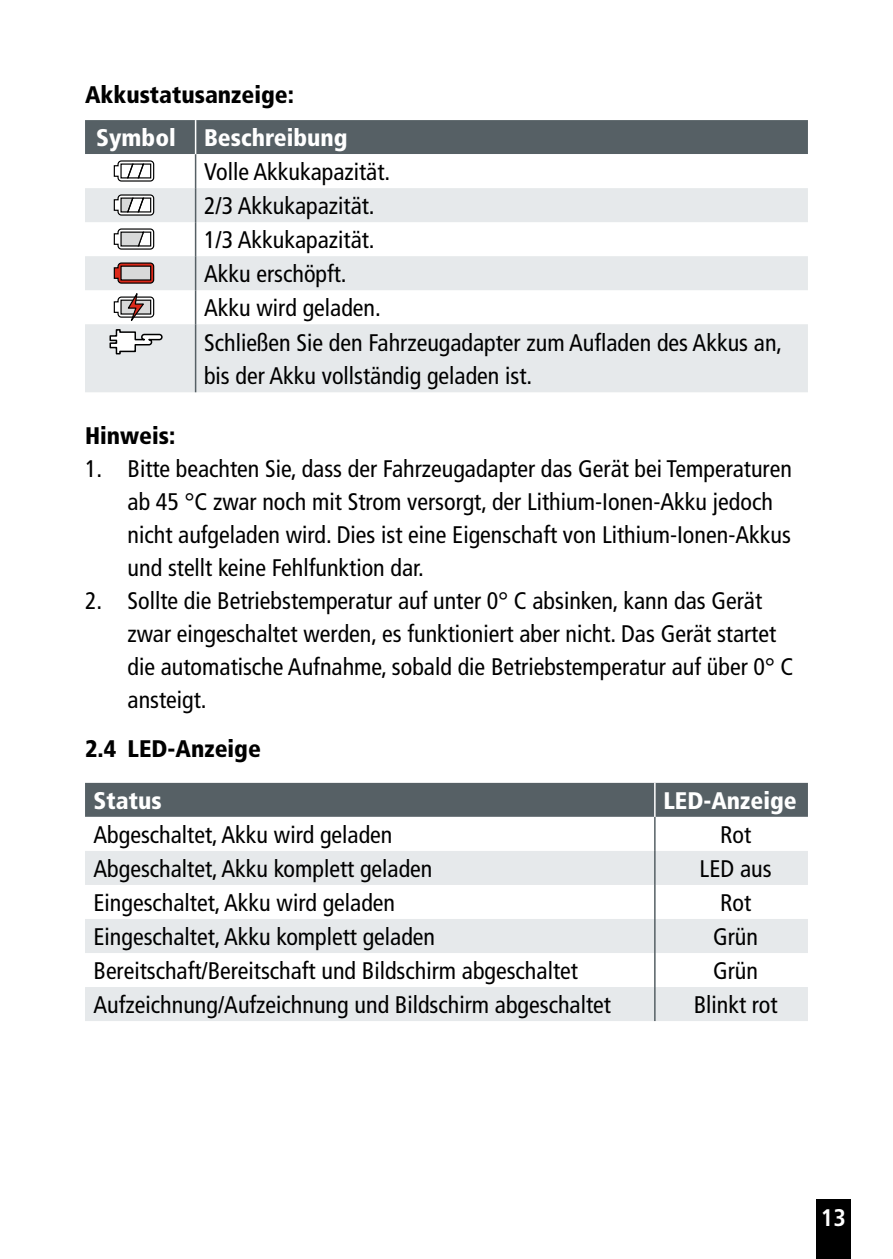
<style>
.page{position:relative;width:893px;height:1259px;background:#fff}
.page>*{position:absolute;margin:0;border:0;box-sizing:border-box;transform-origin:0 0}
.t1{font:condensed 24px/33px "Frutiger";color:#000}
.t2{font:condensed 24px "Frutiger LT";color:#000}
.t3{font:900 condensed 24px "Frutiger";color:#000}
.t4{font:900 condensed 24px "Frutiger";color:#fff}
.t5{font:700 condensed 24px "Frutiger";color:#fff}
</style>
<div class="page">
<div style="left:816px;top:1199px;width:34px;height:60px;background:#000"></div>
<div style="left:85px;top:120px;width:723px;height:34px;background:#566065"></div>
<svg style="left:85px;top:188px;width:723px;height:204px;fill:#e6e9eb"></svg>
<hr style="left:195px;top:154px;width:1px;height:34px;background:#566065">
<hr style="left:195px;top:188px;width:1px;height:34px;background:#566065">
<hr style="left:195px;top:222px;width:1px;height:34px;background:#566065">
<hr style="left:195px;top:256px;width:1px;height:34px;background:#566065">
<hr style="left:195px;top:290px;width:1px;height:34px;background:#566065">
<hr style="left:195px;top:324px;width:1px;height:68px;background:#566065">
<hr style="left:195px;top:120px;width:1px;height:34px;background:#fff">
<svg style="left:113px;top:160px;width:42px;height:22px"></svg>
<svg style="left:113px;top:194px;width:42px;height:22px"></svg>
<svg style="left:113px;top:228px;width:42px;height:22px"></svg>
<svg style="left:113px;top:262px;width:42px;height:22px"></svg>
<svg style="left:113px;top:292px;width:42px;height:30px"></svg>
<svg style="left:109px;top:328px;width:54px;height:27px"></svg>
<div style="left:85px;top:783px;width:723px;height:34px;background:#566065"></div>
<svg style="left:85px;top:851px;width:723px;height:170px;fill:#e6e9eb"></svg>
<hr style="left:654px;top:817px;width:2px;height:34px;background:#566065">
<hr style="left:654px;top:851px;width:2px;height:34px;background:#566065">
<hr style="left:654px;top:885px;width:2px;height:34px;background:#566065">
<hr style="left:654px;top:919px;width:2px;height:34px;background:#566065">
<hr style="left:654px;top:953px;width:2px;height:34px;background:#566065">
<hr style="left:654px;top:987px;width:2px;height:34px;background:#566065">
<hr style="left:654px;top:783px;width:2px;height:34px;background:#fff">
<p class="t3" style="left:85px;top:80px;width:210px">Akkustatusanzeige:</p>
<p class="t4" style="left:96px;top:123px;width:253px">Symbol Beschreibung</p>
<p class="t1" style="left:204px;top:155px;width:580px;line-height:33.9px">Volle Akkukapazität.<br>2/3 Akkukapazität.<br>1/3 Akkukapazität.<br>Akku erschöpft.<br>Akku wird geladen.<br>Schließen Sie den Fahrzeugadapter zum Aufladen des Akkus an, bis der Akku vollständig geladen ist.</p>
<p class="t3" style="left:85px;top:421px;width:92px">Hinweis:</p>
<p class="t1" style="left:128px;top:453px;width:666px;text-indent:-43px">1. Bitte beachten Sie, dass der Fahrzeugadapter das Gerät bei Temperaturen ab 45 °C zwar noch mit Strom versorgt, der Lithium-Ionen-Akku jedoch nicht aufgeladen wird. Dies ist eine Eigenschaft von Lithium-Ionen-Akkus und stellt keine Fehlfunktion dar.</p>
<p class="t1" style="left:128px;top:585px;width:667px;text-indent:-43px">2. Sollte die Betriebstemperatur auf unter 0° C absinken, kann das Gerät zwar eingeschaltet werden, es funktioniert aber nicht. Das Gerät startet die automatische Aufnahme, sobald die Betriebstemperatur auf über 0° C ansteigt.</p>
<p class="t3" style="left:85px;top:734px;width:177px">2.4 LED-Anzeige</p>
<p class="t4" style="left:94px;top:786px;width:70px">Status</p>
<p class="t4" style="left:663px;top:786px;width:135px">LED-Anzeige</p>
<p class="t2" style="left:94px;top:820px;width:300px">Abgeschaltet, Akku wird geladen</p>
<p class="t1" style="left:720px;top:818px;width:33px">Rot</p>
<p class="t2" style="left:94px;top:854px;width:340px">Abgeschaltet, Akku komplett geladen</p>
<p class="t1" style="left:700px;top:852px;width:73px">LED aus</p>
<p class="t2" style="left:94px;top:888px;width:303px">Eingeschaltet, Akku wird geladen</p>
<p class="t1" style="left:720px;top:886px;width:33px">Rot</p>
<p class="t2" style="left:94px;top:922px;width:343px">Eingeschaltet, Akku komplett geladen</p>
<p class="t1" style="left:713px;top:920px;width:46px">Grün</p>
<p class="t2" style="left:94px;top:956px;width:486px">Bereitschaft/Bereitschaft und Bildschirm abgeschaltet</p>
<p class="t1" style="left:713px;top:954px;width:46px">Grün</p>
<p class="t2" style="left:94px;top:990px;width:519px">Aufzeichnung/Aufzeichnung und Bildschirm abgeschaltet</p>
<p class="t1" style="left:694px;top:988px;width:85px">Blinkt rot</p>
<p class="t5" style="left:821px;top:1203px;width:26px">13</p>
</div>
